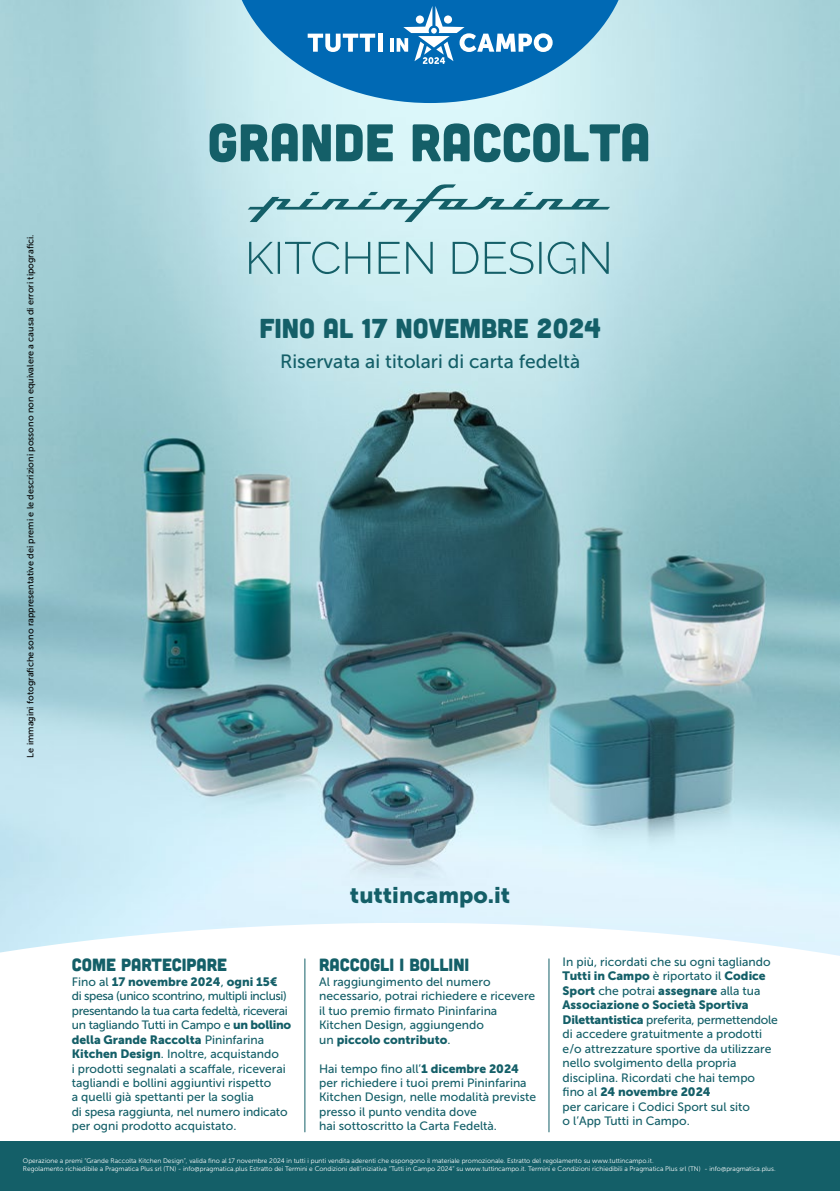
<style>
.page{position:relative;width:840px;height:1191px;background:#fff}
.page>*{position:absolute;margin:0;border:0;box-sizing:border-box;transform-origin:0 0}
.t1{font:27.4px "Cubano";color:#145f68}
.t2{font:22.6px "Museo Sans 900";color:#145f68}
.t3{font:19.2px "Museo Sans 500";color:#145f68}
.t4{font:17.6px "Cubano";color:#145f68}
.t5{font:12px/14.4px "Museo Sans 500";color:#145f68}
.t6{font:12px "Museo Sans 900";color:#145f68}
.t7{font:12px/14.4px "Museo Sans 500";letter-spacing:-.03em;color:#145f68}
.t8{font:9px "Museo Sans 500";color:#000}
.t9{font:6.6px/8.6px "Museo Sans 300";color:#fff}
.s1{font-family:"Museo Sans 500"}
.s2{font-family:"Museo Sans 900"}
</style>
<div class="page">
<img style="left:0;top:0;width:839px;height:923px">
<svg style="left:0;top:923px;width:839px;height:210px"></svg>
<hr style="left:304px;top:959px;width:1px;height:173px;background:#145f68">
<hr style="left:548px;top:959px;width:1px;height:173px;background:#145f68">
<svg style="left:229px;top:0;width:401px;height:103px;background:#57a1ce"></svg>
<div style="left:0;top:1141px;width:839px;height:50px;background:#145f68"></div>
<svg style="left:307px;top:34px;width:68px;height:18px"></svg>
<div style="left:377px;top:34px;width:5px;height:18px;background:#fff"></div>
<svg style="left:389px;top:38px;width:4px;height:14px"></svg>
<svg style="left:396px;top:6px;width:156px;height:58px"></svg>
<svg style="left:247px;top:184px;width:362px;height:90px;background:#b6dbdf"></svg>
<svg style="left:209px;top:123px;width:438px;height:39px;background:#629ba2"></svg>
<p class="t8" style="left:25px;top:757px;width:524px;rotate:-90deg">Le immagini fotografiche sono rappresentative dei premi e le descrizioni possono non equivalere a causa di errori tipografici.</p>
<h1 class="t1" style="left:259px;top:310px;width:343px">FINO AL 17 NOVEMBRE 2024</h1>
<h3 class="t3" style="left:280px;top:351px;width:301px">Riservata ai titolari di carta fedeltà</h3>
<h2 class="t2" style="left:350px;top:882px;width:162px">tuttincampo.it</h2>
<p class="t5" style="left:562px;top:954px;width:209px">In più, ricordati che su ogni tagliando</p>
<p class="t6" style="left:562px;top:969px;width:204px">Tutti in Campo <span class="s1">è riportato il</span> Codice</p>
<p class="t5" style="left:562px;top:983px;width:199px"><span class="s2">Sport</span> che potrai <span class="s2">assegnare</span> alla tua</p>
<p class="t6" style="left:562px;top:998px;width:187px">Associazione o Società Sportiva</p>
<p class="t5" style="left:562px;top:1012px;width:217px"><span class="s2">Dilettantistica</span> preferita, permettendole di accedere gratuitmente a prodotti e/o attrezzature sportive da utilizzare nello svolgimento della propria disciplina. Ricordati che hai tempo</p>
<p class="t6" style="left:562px;top:1085px;width:149px"><span class="s1">fino al</span> 24 novembre 2024</p>
<p class="t5" style="left:562px;top:1099px;width:189px">per caricare i Codici Sport sul sito o l’App Tutti in Campo.</p>
<p class="t9" style="left:23px;top:1156px;width:753px">Operazione a premi “Grande Raccolta Kitchen Design”, valida fino al 17 novembre 2024 in tutti i punti vendita aderenti che espongono il materiale promozionale. Estratto del regolamento su www.tuttincampo.it.<br>Regolamento richiedibile a Pragmatica Plus srl (TN) - info@pragmatica.plus Estratto dei Termini e Condizioni dell’iniziativa “Tutti in Campo 2024” su www.tuttincampo.it. Termini e Condizioni richiedibili a Pragmatica Plus srl (TN) - info@pragmatica.plus.</p>
<h3 class="t4" style="left:72px;top:953px;width:157px">COME PARTECIPARE</h3>
<p class="t6" style="left:72px;top:974px;width:207px"><span class="s1">Fino al</span> 17 novembre 2024<span class="s1">,</span> ogni 15€</p>
<p class="t7" style="left:72px;top:988px;width:221px">di spesa (unico scontrino, multipli inclusi) presentando la tua carta fedeltà, riceverai un tagliando Tutti in Campo e <span class="s2">un bollino</span></p>
<p class="t6" style="left:72px;top:1032px;width:194px">della Grande Raccolta <span class="s1">Pininfarina</span></p>
<p class="t5" style="left:72px;top:1046px;width:217px"><span class="s2">Kitchen Design</span>. Inoltre, acquistando<br>i prodotti segnalati a scaffale, riceverai tagliandi e bollini aggiuntivi rispetto<br>a quelli già spettanti per la soglia<br>di spesa raggiunta, nel numero indicato per ogni prodotto acquistato.</p>
<h3 class="t4" style="left:319px;top:953px;width:152px">RACCOGLI I BOLLINI</h3>
<p class="t5" style="left:319px;top:974px;width:217px">Al raggiungimento del numero necessario, potrai richiedere e ricevere il tuo premio firmato Pininfarina Kitchen Design, aggiungendo</p>
<p class="t6" style="left:319px;top:1032px;width:133px"><span class="s1">un</span> piccolo contributo<span class="s1">.</span></p>
<p class="t5" style="left:319px;top:1061px;width:218px">Hai tempo fino all’<span class="s2">1 dicembre 2024 </span>per richiedere i tuoi premi Pininfarina Kitchen Design, nelle modalità previste presso il punto vendita dove<br>hai sottoscritto la Carta Fedeltà.</p>
</div>
